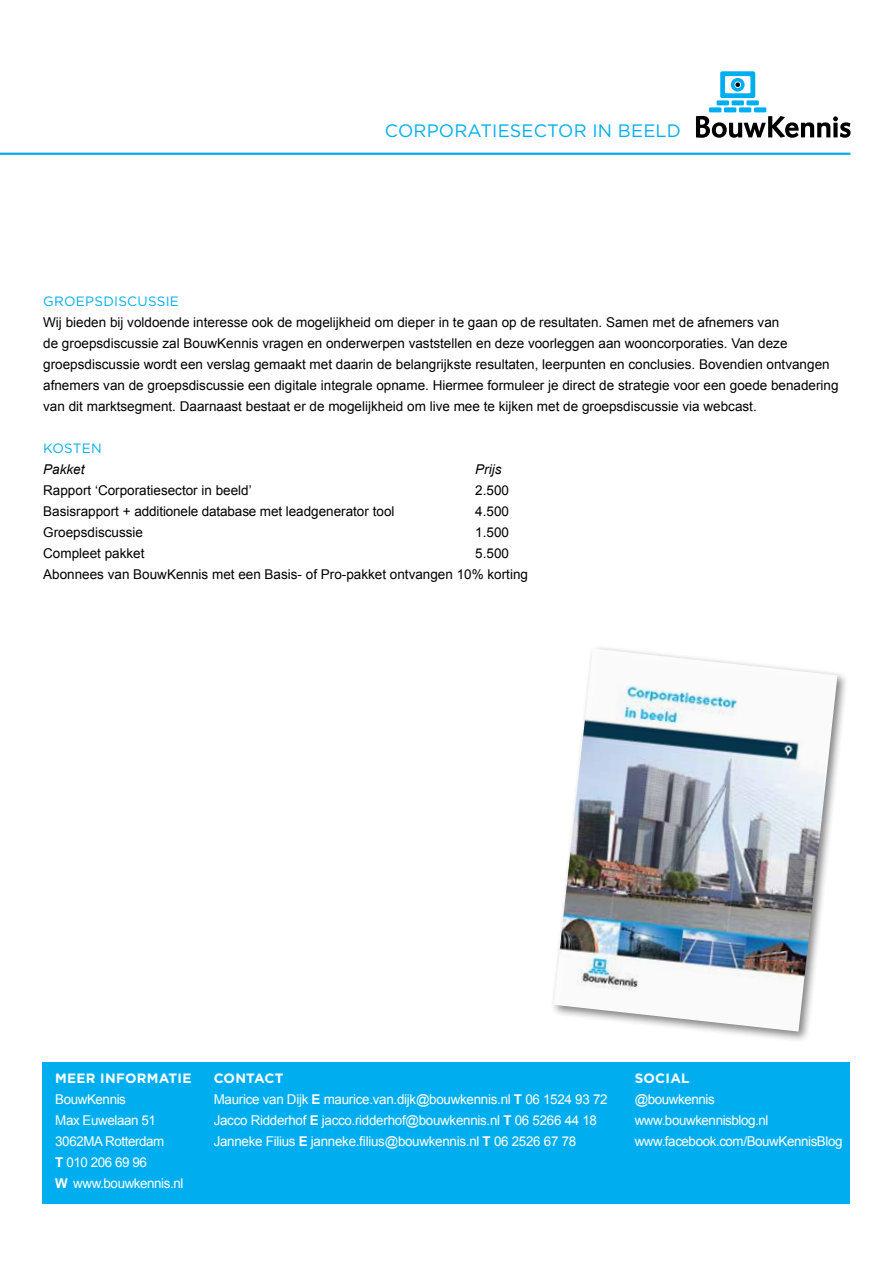
<style>
.page{position:relative;width:893px;height:1263px;background:#fff}
.page>*{position:absolute;margin:0;border:0;box-sizing:border-box;transform-origin:0 0}
.t1{font:18px "Gotham";letter-spacing:.01em;color:#00aeef}
.t2{font:13.5px/21px "Arial";color:#000}
.t3{font:13.5px/21px "Arial";letter-spacing:-.02em;color:#fff}
.t4{font:700 13.5px "Gotham";letter-spacing:.02em;color:#fff}
.t5{font:13.5px "Gotham";letter-spacing:.02em;color:#00aeef}
.t6{font:italic 13.5px "Arial";color:#000}
.s1{font-weight:700}
</style>
<div class="page">
<hr style="left:0;top:153px;width:850px;height:2px;background:#00aeef">
<div style="left:717px;top:100px;width:12px;height:5px;background:#00aeef"></div>
<div style="left:731px;top:100px;width:13px;height:5px;background:#00aeef"></div>
<div style="left:746px;top:100px;width:13px;height:5px;background:#00aeef"></div>
<div style="left:709px;top:107px;width:12px;height:5px;background:#00aeef"></div>
<div style="left:724px;top:107px;width:12px;height:5px;background:#00aeef"></div>
<div style="left:739px;top:107px;width:12px;height:5px;background:#00aeef"></div>
<div style="left:754px;top:107px;width:12px;height:5px;background:#00aeef"></div>
<svg style="left:696px;top:116px;width:155px;height:22px"></svg>
<svg style="left:720px;top:71px;width:35px;height:27px"></svg>
<div style="left:550px;top:645px;width:299px;height:398px;background:#000;opacity:.5"></div>
<img style="left:554px;top:648px;width:283px;height:383px">
<div style="left:43px;top:1062px;width:807px;height:141px;background:#00aeef"></div>
<h1 class="t1" style="left:385px;top:119px;width:298px">CORPORATIESECTOR IN BEELD</h1>
<p class="t5" style="left:43px;top:293px;width:137px">GROEPSDISCUSSIE</p>
<p class="t2" style="left:43px;top:312px;width:797px">Wij bieden bij voldoende interesse ook de mogelijkheid om dieper in te gaan op de resultaten. Samen met de afnemers van<br>de groepsdiscussie zal BouwKennis vragen en onderwerpen vaststellen en deze voorleggen aan wooncorporaties. Van deze groepsdiscussie wordt een verslag gemaakt met daarin de belangrijkste resultaten, leerpunten en conclusies. Bovendien ontvangen afnemers van de groepsdiscussie een digitale integrale opname. Hiermee formuleer je direct de strategie voor een goede benadering van dit marktsegment. Daarnaast bestaat er de mogelijkheid om live mee te kijken met de groepsdiscussie via webcast.</p>
<p class="t5" style="left:43px;top:440px;width:60px">KOSTEN</p>
<p class="t6" style="left:43px;top:462px;width:43px">Pakket</p>
<p class="t6" style="left:475px;top:462px;width:28px">Prijs</p>
<p class="t2" style="left:43px;top:480px;width:210px">Rapport ‘Corporatiesector in beeld’</p>
<p class="t2" style="left:475px;top:480px;width:35px">2.500</p>
<p class="t2" style="left:43px;top:501px;width:353px">Basisrapport + additionele database met leadgenerator tool</p>
<p class="t2" style="left:475px;top:501px;width:35px">4.500</p>
<p class="t2" style="left:43px;top:522px;width:101px">Groepsdiscussie</p>
<p class="t2" style="left:475px;top:522px;width:35px">1.500</p>
<p class="t2" style="left:43px;top:543px;width:103px">Compleet pakket</p>
<p class="t2" style="left:43px;top:543px;width:486px;text-indent:432px">5.500<br>Abonnees van BouwKennis met een Basis- of Pro-pakket ontvangen 10% korting</p>
<p class="t4" style="left:55px;top:1069px;width:138px">MEER INFORMATIE</p>
<p class="t4" style="left:214px;top:1069px;width:71px">CONTACT</p>
<p class="t3" style="left:55px;top:1089px;width:130px">BouwKennis<br>Max Euwelaan 51<br>3062MA Rotterdam<br><span class="s1">T</span> 010 206 69 96<br><span class="s1">W</span> www.bouwkennis.nl</p>
<p class="t3" style="left:214px;top:1089px;width:395px">Maurice van Dijk <span class="s1">E</span> maurice.van.dijk@bouwkennis.nl <span class="s1">T</span> 06 1524 93 72<br>Jacco Ridderhof <span class="s1">E</span> jacco.ridderhof@bouwkennis.nl <span class="s1">T</span> 06 5266 44 18<br>Janneke Filius <span class="s1">E</span> janneke.filius@bouwkennis.nl <span class="s1">T</span> 06 2526 67 78</p>
<p class="t4" style="left:635px;top:1069px;width:56px">SOCIAL</p>
<p class="t3" style="left:635px;top:1089px;width:209px">@bouwkennis www.bouwkennisblog.nl www.facebook.com/BouwKennisBlog</p>
</div>
